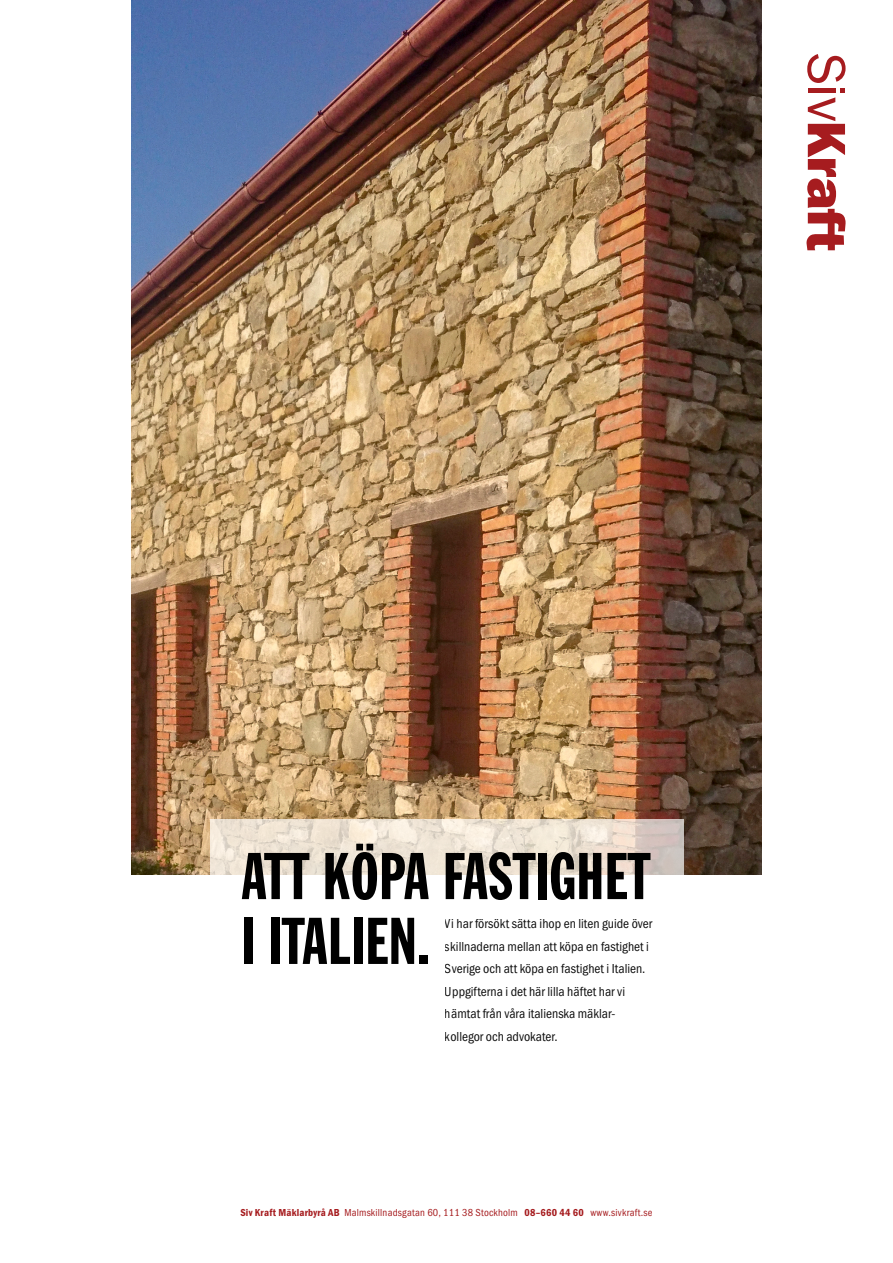
<style>
.page{position:relative;width:893px;height:1263px;background:#fff}
.page>*{position:absolute;margin:0;border:0;box-sizing:border-box;transform-origin:0 0}
.t1{font:64.8px/64.8px "Franklin Gothic Std Extra Cond";letter-spacing:.01em;color:#000}
.t2{font:13.5px/22.5px "Franklin Gothic URW Con Boo";color:#000}
.t3{font:10.5px "Franklin Gothic URW Con Boo";letter-spacing:.02em;color:#a61c1f}
.s1{font-family:"Franklin Gothic URW Con Dem"}
</style>
<div class="page">
<img style="left:131px;top:0;width:631px;height:874px">
<div style="left:198px;top:813px;width:486px;height:116px;background:#fff;opacity:.75"></div>
<svg style="left:806px;top:54px;width:39px;height:196px"></svg>
<p class="t1" style="left:241px;top:846px;width:410px">ATT KÖPA FASTIGHET<br>I ITALIEN.</p>
<p class="t2" style="left:445px;top:912px;width:209px">Vi har försökt sätta ihop en liten guide över skillnaderna mellan att köpa en fastighet i Sverige och att köpa en fastighet i Italien.<br>Uppgifterna i det här lilla häftet har vi hämtat från våra italienska mäklar&shy;kollegor och advokater.</p>
<p class="t3" style="left:240px;top:1206px;width:414px"><span class="s1">Siv Kraft Mäklarbyrå AB</span> Malmskillnadsgatan 60, 111 38 Stockholm <span class="s1">08–660 44 60</span> www.sivkraft.se</p>
</div>
